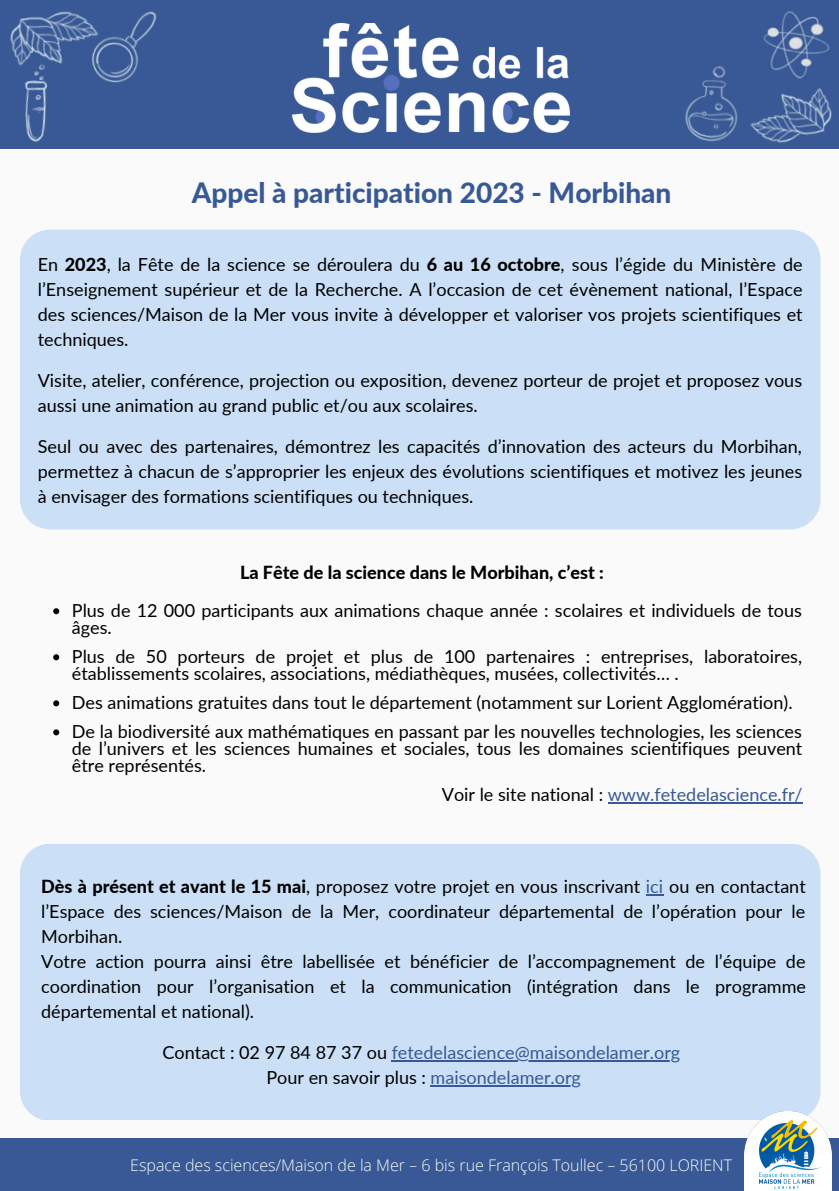
<style>
.page{position:relative;width:839px;height:1191px;background:#fff}
.page>*{position:absolute;margin:0;border:0;box-sizing:border-box;transform-origin:0 0}
.t1{font:800 28px "Lato";color:#385995}
.t2{font:18px/25px "Lato";color:#000}
.t3{font:18px/25px "Lato";color:#385995;text-align:center}
.t4{font:800 18px "Lato";color:#000}
.t5{font:300 16px "Open Sans";color:#fafafa}
.s1{font-weight:800}
.s2{color:#000}
.s3{color:#385995}
</style>
<div class="page">
<div style="left:0;top:0;width:838px;height:1191px;background:#fafafa"></div>
<div style="left:20px;top:230px;width:800px;height:299px;background:#cbe0f6;border-radius:30px"></div>
<div style="left:0;top:1139px;width:838px;height:52px;background:#385995"></div>
<div style="left:20px;top:844px;width:800px;height:276px;background:#cbe0f6;border-radius:30px"></div>
<img style="left:20px;top:0;width:801px;height:507px">
<img style="left:0;top:0;width:117px;height:108px">
<img style="left:0;top:31px;width:84px;height:146px">
<img style="left:725px;top:0;width:113px;height:107px">
<img style="left:732px;top:55px;width:106px;height:106px">
<img style="left:744px;top:1112px;width:87px;height:79px">
<svg style="left:53px;top:608px;width:6px;height:6px"></svg>
<svg style="left:53px;top:654px;width:6px;height:6px"></svg>
<svg style="left:53px;top:700px;width:6px;height:6px"></svg>
<svg style="left:53px;top:729px;width:6px;height:6px"></svg>
<hr style="left:607px;top:802px;width:195px;height:1px;background:#385995">
<svg style="left:646px;top:894px;width:17px;height:1px"></svg>
<hr style="left:391px;top:1060px;width:289px;height:1px;background:#385995">
<hr style="left:430px;top:1085px;width:151px;height:1px;background:#385995">
<h1 class="t1" style="left:192px;top:175px;width:481px">Appel à participation 2023 - Morbihan</h1>
<p class="t2" style="left:38px;top:251px;width:766px;text-align:justify">En <span class="s1">2023</span>, la Fête de la science se déroulera du <span class="s1">6 au 16 octobre</span>, sous l’égide du Ministère de l’Enseignement supérieur et de la Recherche. A l’occasion de cet évènement national, l’Espace des sciences/Maison de la Mer vous invite à développer et valoriser vos projets scientifiques et techniques.</p>
<p class="t2" style="left:38px;top:367px;width:765px">Visite, atelier, conférence, projection ou exposition, devenez porteur de projet et proposez vous aussi une animation au grand public et/ou aux scolaires.</p>
<p class="t2" style="left:38px;top:433px;width:766px;text-align:justify">Seul ou avec des partenaires, démontrez les capacités d’innovation des acteurs du Morbihan, permettez à chacun de s’approprier les enjeux des évolutions scientifiques et motivez les jeunes à envisager des formations scientifiques ou techniques.</p>
<p class="t4" style="left:240px;top:561px;width:365px">La Fête de la science dans le Morbihan, c’est :</p>
<p class="t2" style="left:72px;top:602px;width:731px;line-height:17px">Plus de 12 000 participants aux animations chaque année : scolaires et individuels de tous âges.</p>
<p class="t2" style="left:72px;top:648px;width:731px;line-height:17px">Plus de 50 porteurs de projet et plus de 100 partenaires : entreprises, laboratoires, établissements scolaires, associations, médiathèques, musées, collectivités… .</p>
<p class="t2" style="left:72px;top:688px;width:731px;line-height:29px">Des animations gratuites dans tout le département (notamment sur Lorient Agglomération).<br>De la biodiversité aux mathématiques en passant par les nouvelles technologies, les sciences</p>
<p class="t2" style="left:72px;top:740px;width:732px;line-height:17px">de l’univers et les sciences humaines et sociales, tous les domaines scientifiques peuvent être représentés.</p>
<p class="t3" style="left:442px;top:782px;width:362px"><span class="s2">Voir le site national :</span> www.fetedelascience.fr/</p>
<p class="t2" style="left:41px;top:874px;width:766px"><span class="s1">Dès à présent et avant le 15 mai</span>, proposez votre projet en vous inscrivant <span class="s3">ici</span> ou en contactant l’Espace des sciences/Maison de la Mer, coordinateur départemental de l’opération pour le Morbihan.<br>Votre action pourra ainsi être labellisée et bénéficier de l’accompagnement de l’équipe de coordination pour l’organisation et la communication (intégration dans le programme départemental et national).</p>
<p class="t3" style="left:162px;top:1040px;width:519px"><span class="s2">Contact : 02 97 84 87 37 ou</span> fetedelascience@maisondelamer.org<br><span class="s2">Pour en savoir plus :</span> maisondelamer.org</p>
<p class="t5" style="left:130px;top:1154px;width:603px">Espace des sciences/Maison de la Mer – 6 bis rue François Toullec – 56100 LORIENT</p>
</div>
